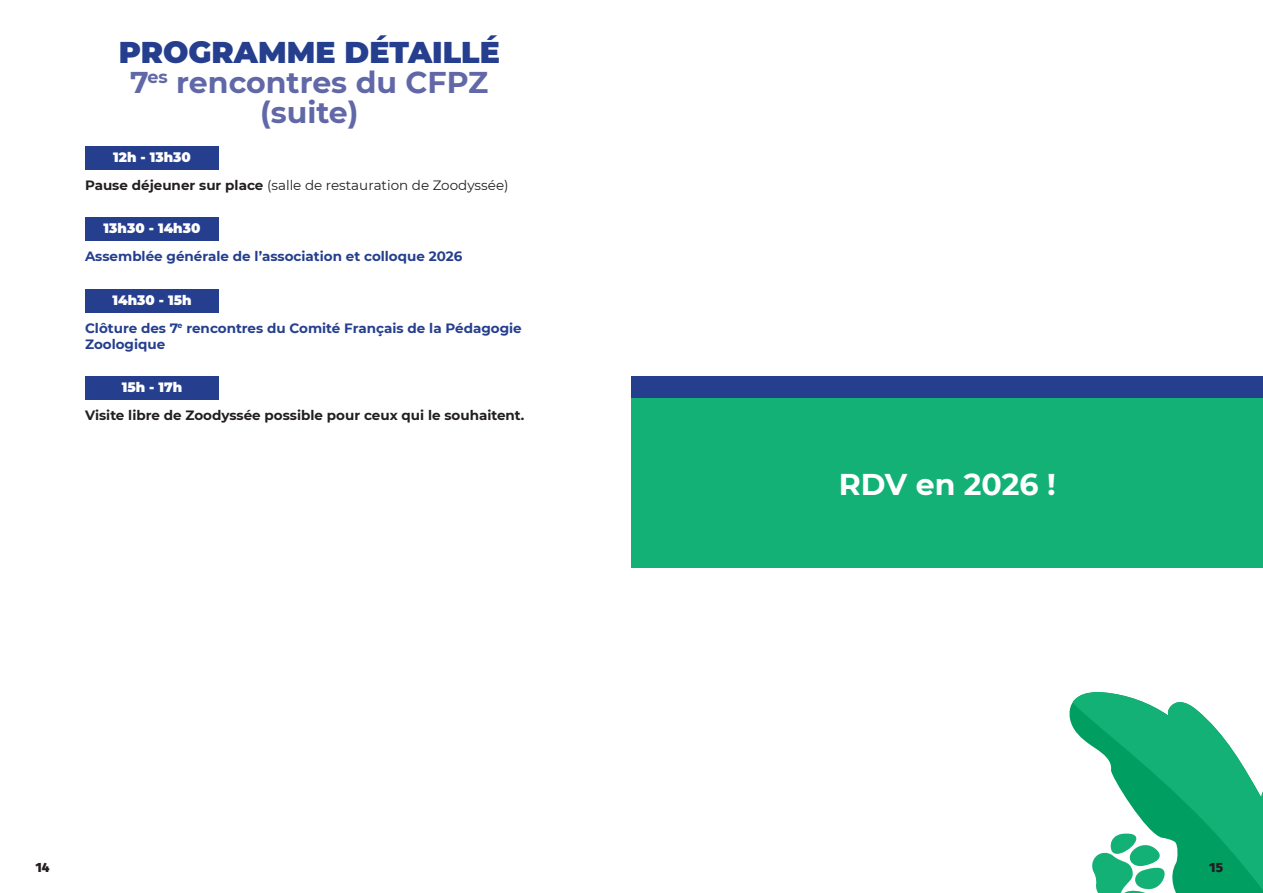
<style>
.page{position:relative;width:1263px;height:893px;background:#fff}
.page>*{position:absolute;margin:0;border:0;box-sizing:border-box;transform-origin:0 0}
.t1{font:700 30px/30px "Montserrat";color:#6168a7;text-align:center}
.t2{font:700 30px "Montserrat";color:#fff}
.t3{font:700 13.5px/28px "Montserrat";color:#253f8e}
.t4{font:13.5px/28px "Montserrat";color:#231f20}
.t5{font:700 13.5px "Montserrat";color:#231f20}
.t6{font:900 13.5px "Montserrat";color:#fff}
.t7{font:800 13.35px "Fira Sans";color:#231f20}
.s1{font-weight:900;color:#253f8e}
.s2{font-weight:900;color:#fff}
.s3{font-weight:700}
</style>
<div class="page">
<svg style="left:1069px;top:692px;width:194px;height:201px"></svg>
<div style="left:85px;top:146px;width:134px;height:24px;background:#253f8e"></div>
<div style="left:85px;top:218px;width:134px;height:23px;background:#253f8e"></div>
<div style="left:85px;top:289px;width:134px;height:23px;background:#253f8e"></div>
<div style="left:85px;top:376px;width:134px;height:24px;background:#253f8e"></div>
<div style="left:631px;top:398px;width:632px;height:170px;background:#13b176"></div>
<div style="left:631px;top:376px;width:632px;height:22px;background:#253f8e"></div>
<h1 class="t1" style="left:119px;top:36px;width:383px"><span class="s1">PROGRAMME DÉTAILLÉ<br></span>7<sup>es</sup> rencontres du CFPZ (suite)</h1>
<p class="t4" style="left:85px;top:143px;width:425px;text-indent:28px"><span class="s2">12h - 13h30<br></span><span class="s3">Pause déjeuner sur place</span> (salle de restauration de Zoodyssée)</p>
<p class="t6" style="left:104px;top:218px;width:98px">13h30 - 14h30</p>
<p class="t3" style="left:85px;top:242px;width:379px">Assemblée générale de l’association et colloque 2026</p>
<p class="t3" style="left:85px;top:285px;width:438px;text-indent:27px"><span class="s2">14h30 - 15h<br></span>Clôture des 7<sup>e</sup> rencontres du Comité Français de la Pédagogie</p>
<p class="t3" style="left:85px;top:329px;width:82px">Zoologique</p>
<p class="t6" style="left:122px;top:377px;width:62px">15h - 17h</p>
<p class="t5" style="left:85px;top:406px;width:441px">Visite libre de Zoodyssée possible pour ceux qui le souhaitent.</p>
<h1 class="t2" style="left:839px;top:462px;width:218px">RDV en 2026 !</h1>
<p class="t7" style="left:35px;top:855px;width:16px">14</p>
<p class="t7" style="left:1209px;top:855px;width:15px">15</p>
</div>
